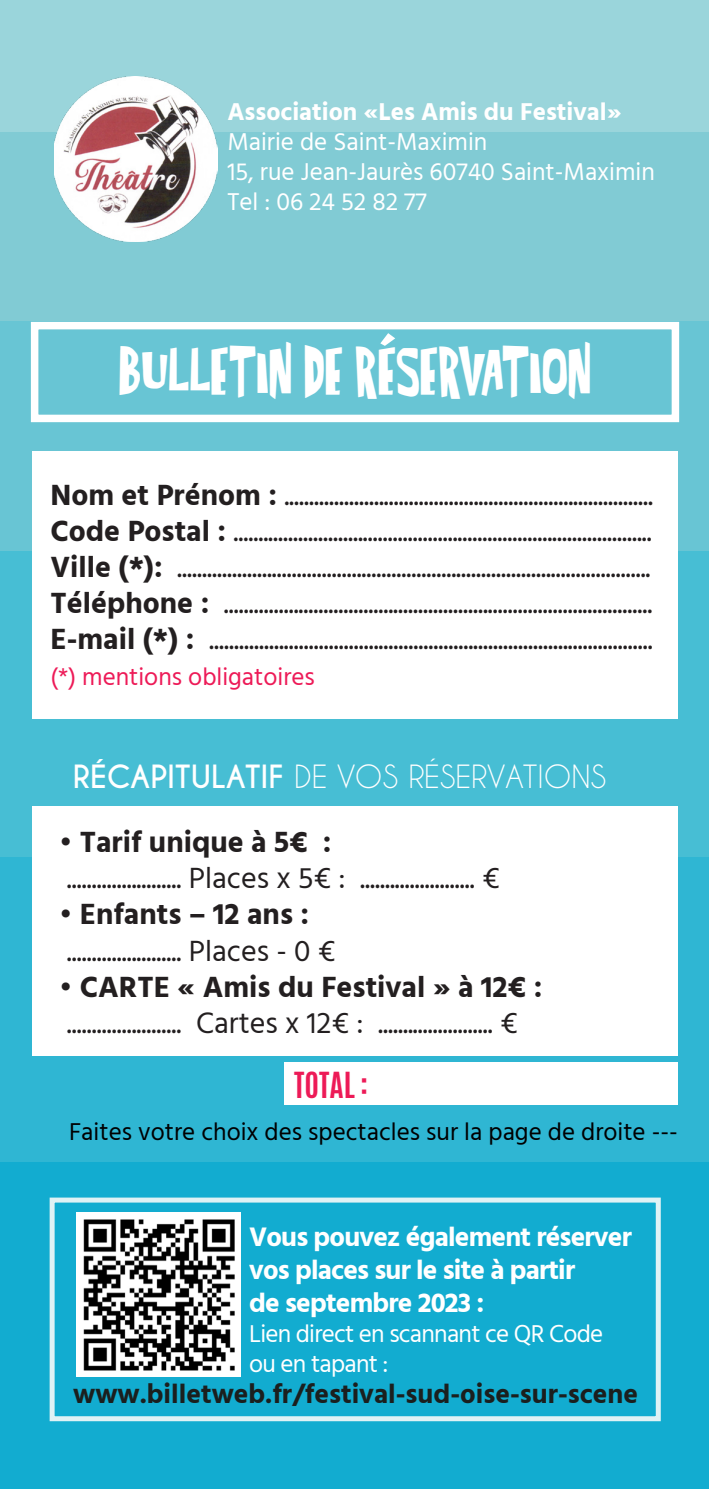
<style>
.page{position:relative;width:709px;height:1489px;background:#fff}
.page>*{position:absolute;margin:0;border:0;box-sizing:border-box;transform-origin:0 0}
.t1{font:30px "Hind";color:#231f20}
.t2{font:700 30px "Hind";color:#231f20}
.t3{font:30px "Caviar Dreams";color:#fff}
.t4{font:30px "Super Modernblack";color:#fff}
.t5{font:700 30px "Antonio";color:#ed1a57}
.t6{font:700 27.5px "Hind";letter-spacing:-.03em;color:#fff}
.t7{font:700 27.5px "Hind";color:#1b1f1e}
.t8{font:25px "Hind";color:#fff}
.t9{font:25px "Hind";color:#000001}
.t10{font:25px "Hind";letter-spacing:-.03em;color:#fff}
.t11{font:700 25px "Hind";color:#fff}
.t12{font:25px "Hind";color:#ed1a57}
.s1{font-weight:700}
</style>
<div class="page">
<div style="left:0;top:0;width:709px;height:132px;background:#9ad5db"></div>
<div style="left:0;top:132px;width:709px;height:189px;background:#81cbd4"></div>
<div style="left:0;top:321px;width:709px;height:230px;background:#68c5d4"></div>
<div style="left:0;top:551px;width:709px;height:305px;background:#47bed4"></div>
<div style="left:0;top:856px;width:709px;height:306px;background:#2fb6d3"></div>
<div style="left:0;top:1162px;width:709px;height:326px;background:#12acd0"></div>
<div style="left:32px;top:451px;width:646px;height:267px;background:#fff"></div>
<div style="left:32px;top:806px;width:646px;height:249px;background:#fff"></div>
<div style="left:284px;top:1062px;width:394px;height:42px;background:#fff"></div>
<div style="left:31px;top:322px;width:648px;height:100px;border:8px solid #fff"></div>
<div style="left:50px;top:1197px;width:610px;height:223px;border:5px solid #e0f2f5"></div>
<img style="left:77px;top:1212px;width:163px;height:164px">
<img style="left:54px;top:77px;width:163px;height:165px">
<svg style="left:380px;top:333px;width:15px;height:13px"></svg>
<p class="t11" style="left:227px;top:97px;width:395px">Association «Les Amis du Festival»</p>
<p class="t8" style="left:227px;top:125px;width:261px">Mairie de Saint-Maximin</p>
<p class="t8" style="left:227px;top:155px;width:429px">15, rue Jean-Jaurès 60740 Saint-Maximin</p>
<p class="t8" style="left:227px;top:185px;width:201px">Tel : 06 24 52 82 77</p>
<p class="t4" style="left:119px;top:355px;width:473px">BULLETIN DE RESERVATION</p>
<p class="t1" style="left:50px;top:475px;width:604px"><span class="s1">Nom et Prénom :</span> ..........................................................................</p>
<p class="t1" style="left:50px;top:511px;width:603px"><span class="s1">Code Postal :</span> ....................................................................................</p>
<p class="t1" style="left:50px;top:547px;width:601px"><span class="s1">Ville (*):</span> ...............................................................................................</p>
<p class="t1" style="left:50px;top:583px;width:603px"><span class="s1">Téléphone :</span> ......................................................................................</p>
<p class="t1" style="left:50px;top:619px;width:603px"><span class="s1">E-mail (*) :</span> .........................................................................................</p>
<p class="t12" style="left:50px;top:660px;width:266px">(*) mentions obligatoires</p>
<p class="t3" style="left:73px;top:759px;width:534px"><span class="s1">RÉCAPITULATIF</span> DE VOS RÉSERVATIONS</p>
<p class="t2" style="left:60px;top:824px;width:273px">• Tarif unique à 5€ :</p>
<p class="t1" style="left:67px;top:858px;width:434px">....................... Places x 5€ : ....................... €</p>
<p class="t2" style="left:60px;top:896px;width:251px">• Enfants – 12 ans :</p>
<p class="t1" style="left:67px;top:930px;width:270px">....................... Places - 0 €</p>
<p class="t2" style="left:60px;top:968px;width:484px">• CARTE « Amis du Festival » à 12€ :</p>
<p class="t1" style="left:67px;top:1002px;width:452px">....................... Cartes x 12€ : ....................... €</p>
<p class="t5" style="left:294px;top:1062px;width:76px">TOTAL :</p>
<p class="t9" style="left:69px;top:1114px;width:610px">Faites votre choix des spectacles sur la page de droite ---</p>
<p class="t6" style="left:249px;top:1219px;width:384px">Vous pouvez également réserver</p>
<p class="t6" style="left:249px;top:1252px;width:327px">vos places sur le site à partir</p>
<p class="t6" style="left:249px;top:1285px;width:236px">de septembre 2023 :</p>
<p class="t10" style="left:249px;top:1316px;width:355px">Lien direct en scannant ce QR Code</p>
<p class="t10" style="left:249px;top:1346px;width:141px">ou en tapant :</p>
<p class="t7" style="left:73px;top:1377px;width:566px">www.billetweb.fr/festival-sud-oise-sur-scene</p>
</div>
